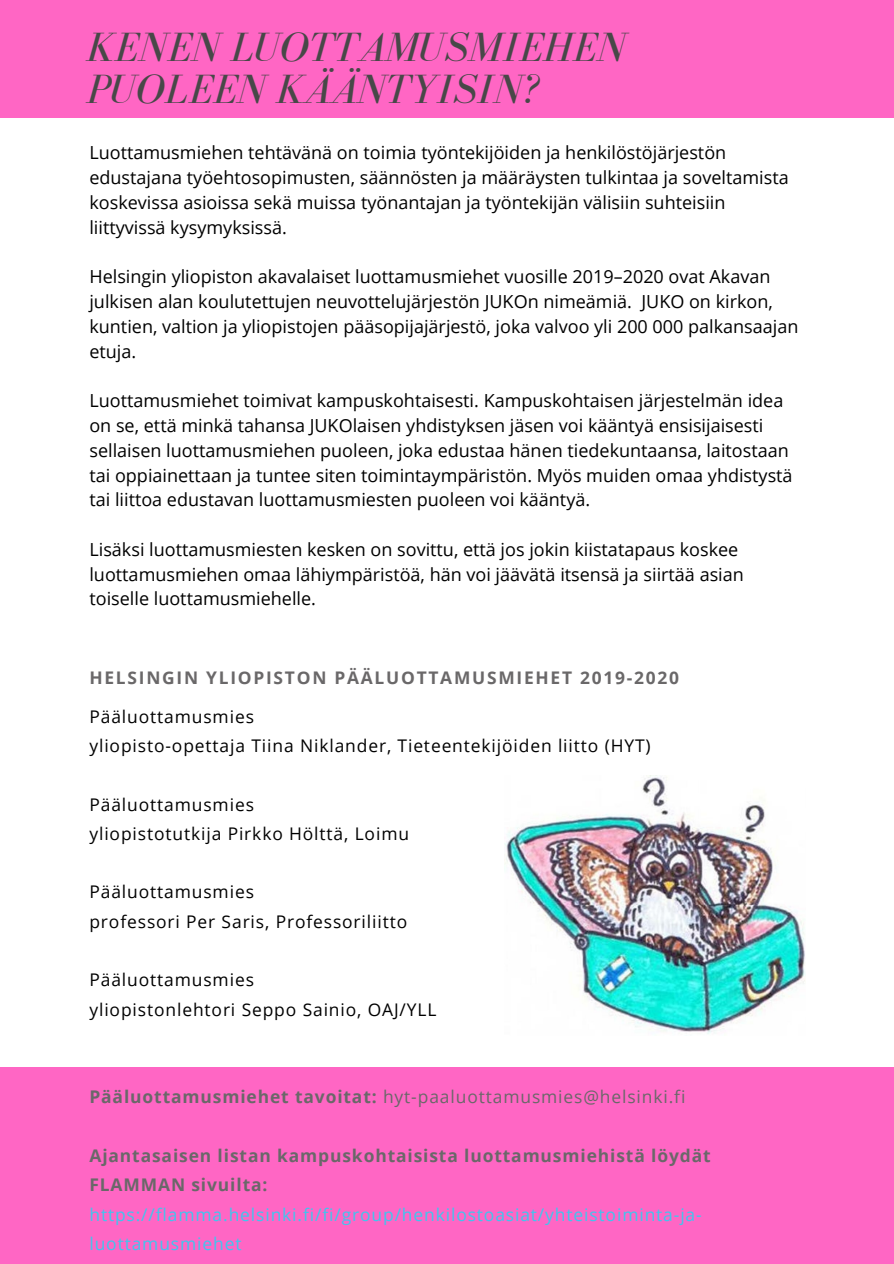
<style>
.page{position:relative;width:894px;height:1264px;background:#fff}
.page>*{position:absolute;margin:0;border:0;box-sizing:border-box;transform-origin:0 0}
.t1{font:italic 42px/41.7px "Bodoni FLF";color:#484848}
.t2{font:18px/24.8px "Open Sans";color:#000}
.t3{font:17.4px/29.2px "Open Sans";letter-spacing:.05em;color:#000}
.t4{font:17.4px/29.2px "Open Sans";letter-spacing:.05em;color:#3fc6ee}
.t5{font:700 17.4px/29.2px "Open Sans";letter-spacing:.05em;color:#6a6869}
.t6{font:17.4px "Open Sans";letter-spacing:.05em;color:#6a6869}
.t7{font:700 17.4px "Open Sans";letter-spacing:.1em;color:#6a6869}
.s1{font-weight:700}
</style>
<div class="page">
<div style="left:0;top:1067px;width:893px;height:196px;background:#ff66c4"></div>
<div style="left:0;top:0;width:893px;height:117px;background:#ff66c4"></div>
<img style="left:504px;top:775px;width:300px;height:259px">
<h1 class="t1" style="left:87px;top:26px;width:540px">KENEN LUOTTAMUSMIEHEN<br>PUOLEEN KÄÄNTYISIN?</h1>
<p class="t2" style="left:89px;top:140px;width:700px">Luottamusmiehen tehtävänä on toimia työntekijöiden ja henkilöstöjärjestön edustajana työehtosopimusten, säännösten ja määräysten tulkintaa ja soveltamista koskevissa asioissa sekä muissa työnantajan ja työntekijän välisiin suhteisiin liittyvissä kysymyksissä.</p>
<p class="t2" style="left:89px;top:264px;width:710px">Helsingin yliopiston akavalaiset luottamusmiehet vuosille 2019–2020 ovat Akavan julkisen alan koulutettujen neuvottelujärjestön JUKOn nimeämiä. JUKO on kirkon, kuntien, valtion ja yliopistojen pääsopijajärjestö, joka valvoo yli 200 000 palkansaajan etuja.</p>
<p class="t2" style="left:89px;top:388px;width:704px">Luottamusmiehet toimivat kampuskohtaisesti. Kampuskohtaisen järjestelmän idea on se, että minkä tahansa JUKOlaisen yhdistyksen jäsen voi kääntyä ensisijaisesti sellaisen luottamusmiehen puoleen, joka edustaa hänen tiedekuntaansa, laitostaan tai oppiainettaan ja tuntee siten toimintaympäristön. Myös muiden omaa yhdistystä tai liittoa edustavan luottamusmiesten puoleen voi kääntyä.</p>
<p class="t2" style="left:89px;top:536px;width:655px">Lisäksi luottamusmiesten kesken on sovittu, että jos jokin kiistatapaus koskee luottamusmiehen omaa lähiympäristöä, hän voi jäävätä itsensä ja siirtää asian toiselle luottamusmiehelle.</p>
<p class="t7" style="left:89px;top:665px;width:591px">HELSINGIN YLIOPISTON PÄÄLUOTTAMUSMIEHET 2019-2020</p>
<p class="t3" style="left:89px;top:701px;width:562px">Pääluottamusmies<br>yliopisto-opettaja Tiina Niklander, Tieteentekijöiden liitto (HYT)</p>
<p class="t3" style="left:89px;top:789px;width:321px">Pääluottamusmies<br>yliopistotutkija Pirkko Hölttä, Loimu</p>
<p class="t3" style="left:89px;top:877px;width:319px">Pääluottamusmies<br>professori Per Saris, Professoriliitto</p>
<p class="t3" style="left:89px;top:964px;width:348px">Pääluottamusmies<br>yliopistonlehtori Seppo Sainio, OAJ/YLL</p>
<p class="t6" style="left:89px;top:1084px;width:597px"><span class="s1">Pääluottamusmiehet tavoitat:</span> hyt-paaluottamusmies@helsinki.fi</p>
<p class="t5" style="left:89px;top:1140px;width:622px">Ajantasaisen listan kampuskohtaisista luottamusmiehistä löydät<br>FLAMMAN sivuilta:</p>
<p class="t4" style="left:89px;top:1199px;width:613px">https://flamma.helsinki.fi/fi/group/henkilostoasiat/yhteistoiminta-ja&shy;luottamusmiehet</p>
</div>
